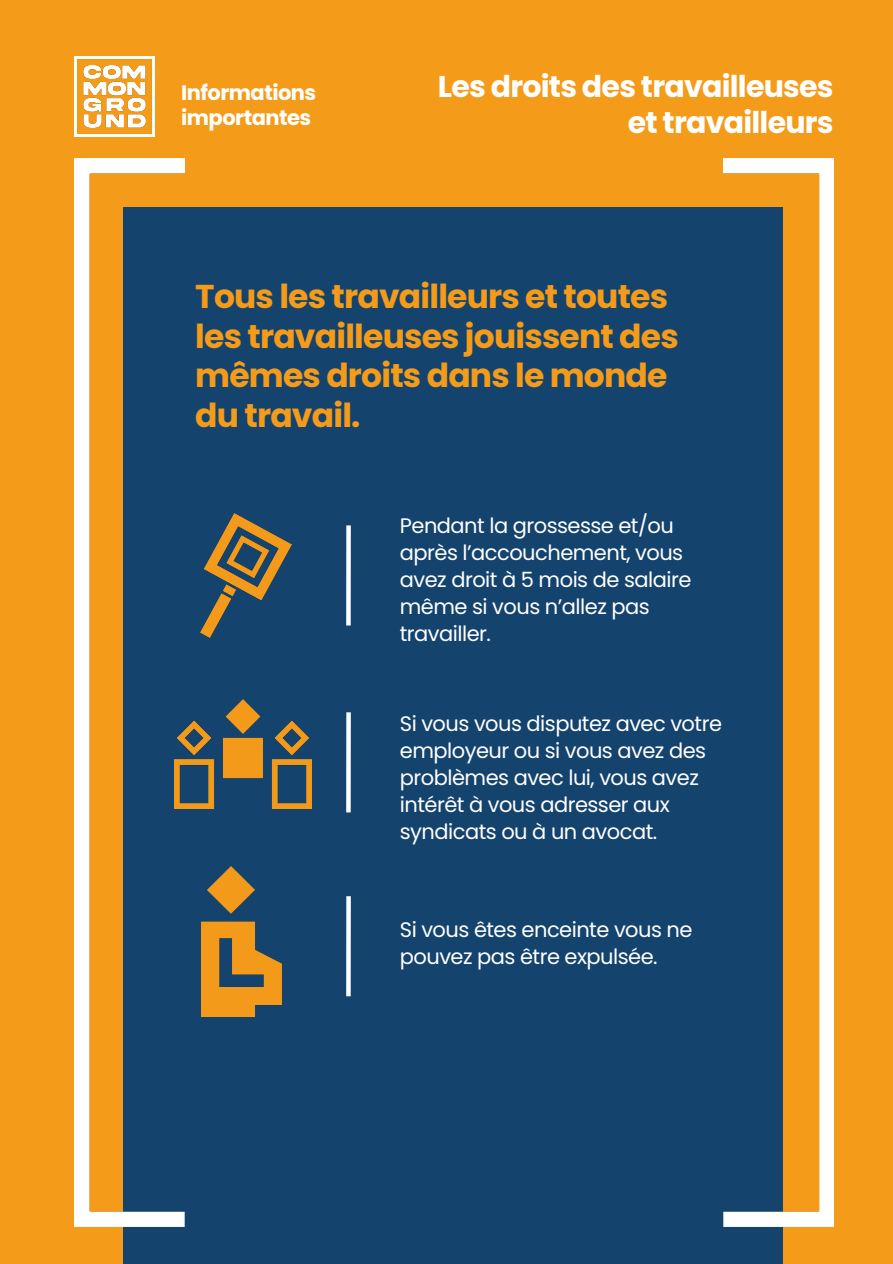
<style>
.page{position:relative;width:893px;height:1264px;background:#fff}
.page>*{position:absolute;margin:0;border:0;box-sizing:border-box;transform-origin:0 0}
.t1{font:700 33px/39.3px "Poppins";letter-spacing:-.025em;color:#f59b1a}
.t2{font:700 30px/36px "Poppins";letter-spacing:-.025em;color:#fff;text-align:right}
.t3{font:21px/27px "Poppins";letter-spacing:-.025em;color:#fff}
.t4{font:700 21px/24.8px "Poppins";letter-spacing:-.025em;color:#fff}
</style>
<div class="page">
<div style="left:0;top:0;width:892px;height:1263px;background:#f59b1a"></div>
<div style="left:124px;top:207px;width:659px;height:1056px;background:#14436e"></div>
<div style="left:346px;top:525px;width:5px;height:100px;background:#fff"></div>
<div style="left:346px;top:896px;width:5px;height:100px;background:#fff"></div>
<div style="left:346px;top:712px;width:5px;height:100px;background:#fff"></div>
<img style="left:75px;top:57px;width:80px;height:79px">
<img style="left:201px;top:513px;width:91px;height:124px">
<img style="left:185px;top:699px;width:126px;height:109px">
<img style="left:201px;top:866px;width:80px;height:150px">
<img style="left:74px;top:158px;width:111px;height:1068px">
<img style="left:723px;top:158px;width:110px;height:1068px">
<p class="t4" style="left:181px;top:81px;width:136px">Informations importantes</p>
<p class="t2" style="left:438px;top:69px;width:397px">Les droits des travailleuses et travailleurs</p>
<p class="t1" style="left:195px;top:277px;width:485px">Tous les travailleurs et toutes les travailleuses jouissent des mêmes droits dans le monde du travail.</p>
<p class="t3" style="left:400px;top:512px;width:293px">Pendant la grossesse et/ou après l’accouchement, vous avez droit à 5 mois de salaire même si vous n’allez pas travailler.</p>
<h1 class="t3" style="left:400px;top:710px;width:323px">Si vous vous disputez avec votre employeur ou si vous avez des problèmes avec lui, vous avez intérêt à vous adresser aux syndicats ou à un avocat.</h1>
<h1 class="t3" style="left:400px;top:915px;width:294px">Si vous êtes enceinte vous ne pouvez pas être expulsée.</h1>
</div>
